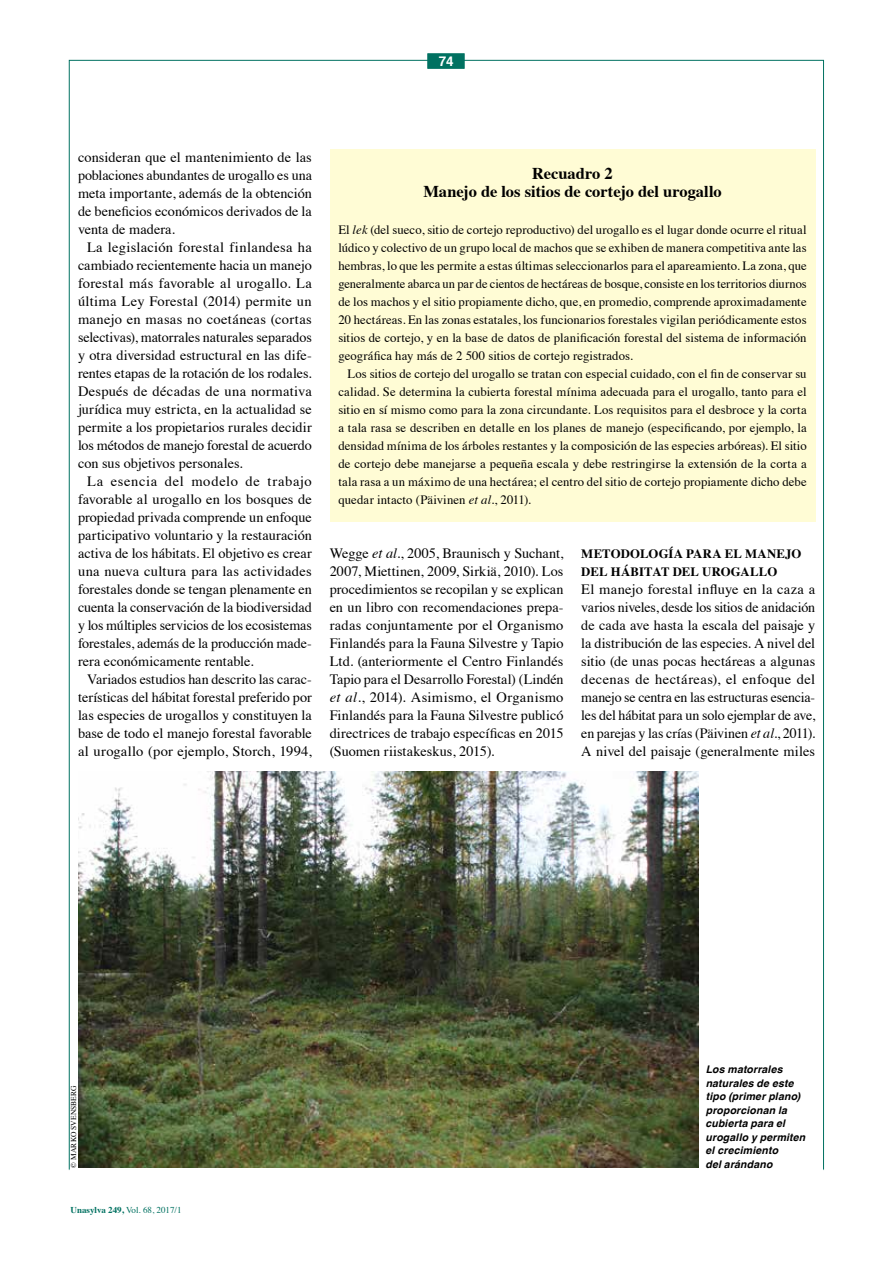
<style>
.page{position:relative;width:893px;height:1263px;background:#fff}
.page>*{position:absolute;margin:0;border:0;box-sizing:border-box;transform-origin:0 0}
.t1{font:700 16.5px/18px "Times";letter-spacing:-.005em;color:#000;text-align:center}
.t2{font:14.25px/18px "Times";color:#000;text-align:justify}
.t3{font:700 13.5px "Helvetica";color:#fff}
.t4{font:12.75px/18px "Times";letter-spacing:.005em;color:#000;text-align:justify}
.t5{font:700 12.75px/18px "Times";letter-spacing:.01em;color:#000}
.t6{font:italic 700 10.5px/13.5px "Helvetica";letter-spacing:.015em;color:#000}
.t7{font:9px "Times";color:#007161}
.t8{font:7.5px "Times";letter-spacing:.015em;color:#000}
.s1{font-style:italic}
.s2{font-weight:700}
</style>
<div class="page">
<div style="left:428px;top:54px;width:36px;height:15px;background:#007161;border:1px solid #007161"></div>
<div style="left:330px;top:149px;width:485px;height:373px;background:#fffcd5"></div>
<img style="left:79px;top:772px;width:619px;height:396px">
<p class="t3" style="left:439px;top:50px;width:17px">74</p>
<p class="t2" style="left:78px;top:147px;width:235px">consideran que el mantenimiento de las poblaciones abundantes de urogallo es una meta importante, además de la obtención de beneficios económicos derivados de la venta de madera.</p>
<p class="t2" style="left:78px;top:237px;width:235px;text-indent:9px">La legislación forestal finlandesa ha cambiado recientemente hacia un manejo forestal más favorable al urogallo. La última Ley Forestal (2014) permite un manejo en masas no coetáneas (cortas selectivas), matorrales naturales separados y otra diversidad estructural en las dife&shy;rentes etapas de la rotación de los rodales.<br>Después de décadas de una normativa jurídica muy estricta, en la actualidad se permite a los propietarios rurales decidir los métodos de manejo forestal de acuerdo con sus objetivos personales.</p>
<p class="t2" style="left:78px;top:471px;width:235px;text-indent:9px">La esencia del modelo de trabajo favorable al urogallo en los bosques de propiedad privada comprende un enfoque participativo voluntario y la restauración activa de los hábitats. El objetivo es crear una nueva cultura para las actividades forestales donde se tengan plenamente en cuenta la conservación de la biodiversidad y los múltiples servicios de los ecosistemas forestales, además de la producción made&shy;rera económicamente rentable.</p>
<p class="t2" style="left:78px;top:669px;width:235px;text-indent:9px">Variados estudios han descrito las carac&shy;terísticas del hábitat forestal preferido por las especies de urogallos y constituyen la base de todo el manejo forestal favorable al urogallo (por ejemplo, Storch, 1994,</p>
<p class="t1" style="left:423px;top:162px;width:300px">Recuadro 2<br>Manejo de los sitios de cortejo del urogallo</p>
<p class="t4" style="left:338px;top:219px;width:470px">El <span class="s1">lek</span> (del sueco, sitio de cortejo reproductivo) del urogallo es el lugar donde ocurre el ritual lúdico y colectivo de un grupo local de machos que se exhiben de manera competitiva ante las hembras, lo que les permite a estas últimas seleccionarlos para el apareamiento. La zona, que generalmente abarca un par de cientos de hectáreas de bosque, consiste en los territorios diurnos de los machos y el sitio propiamente dicho, que, en promedio, comprende aproximadamente 20 hectáreas. En las zonas estatales, los funcionarios forestales vigilan periódicamente estos sitios de cortejo, y en la base de datos de planificación forestal del sistema de información geográfica hay más de 2 500 sitios de cortejo registrados.</p>
<p class="t4" style="left:338px;top:363px;width:470px;text-indent:9px">Los sitios de cortejo del urogallo se tratan con especial cuidado, con el fin de conservar su calidad. Se determina la cubierta forestal mínima adecuada para el urogallo, tanto para el sitio en sí mismo como para la zona circundante. Los requisitos para el desbroce y la corta a tala rasa se describen en detalle en los planes de manejo (especificando, por ejemplo, la densidad mínima de los árboles restantes y la composición de las especies arbóreas). El sitio de cortejo debe manejarse a pequeña escala y debe restringirse la extensión de la corta a tala rasa a un máximo de una hectárea; el centro del sitio de cortejo propiamente dicho debe quedar intacto (Päivinen <span class="s1">et al</span>., 2011).</p>
<p class="t2" style="left:330px;top:543px;width:235px">Wegge <span class="s1">et al</span>., 2005, Braunisch y Suchant, 2007, Miettinen, 2009, Sirkiä, 2010). Los procedimientos se recopilan y se explican en un libro con recomendaciones prepa&shy;radas conjuntamente por el Organismo Finlandés para la Fauna Silvestre y Tapio Ltd. (anteriormente el Centro Finlandés Tapio para el Desarrollo Forestal) (Lindén <span class="s1">et al.</span>, 2014). Asimismo, el Organismo Finlandés para la Fauna Silvestre publicó directrices de trabajo específicas en 2015 (Suomen riistakeskus, 2015).</p>
<p class="t5" style="left:581px;top:543px;width:222px">METODOLOGÍA PARA EL MANEJO<br>DEL HÁBITAT DEL UROGALLO</p>
<p class="t2" style="left:581px;top:579px;width:235px">El manejo forestal influye en la caza a varios niveles, desde los sitios de anidación de cada ave hasta la escala del paisaje y la distribución de las especies. A nivel del sitio (de unas pocas hectáreas a algunas decenas de hectáreas), el enfoque del manejo se centra en las estructuras esencia&shy;les del hábitat para un solo ejemplar de ave, en parejas y las crías (Päivinen <span class="s1">et al</span>., 2011).<br>A nivel del paisaje (generalmente miles</p>
<p class="t8" style="left:67px;top:1168px;width:84px;rotate:-90deg">© MARKO SVENSBERG</p>
<p class="t7" style="left:71px;top:1201px;width:113px"><span class="s2">Unasylva 249,</span> Vol. 68, 2017/1</p>
<p class="t6" style="left:705px;top:1063px;width:101px">Los matorrales naturales de este tipo (primer plano) proporcionan la cubierta para el urogallo y permiten el crecimiento<br>del arándano</p>
</div>
